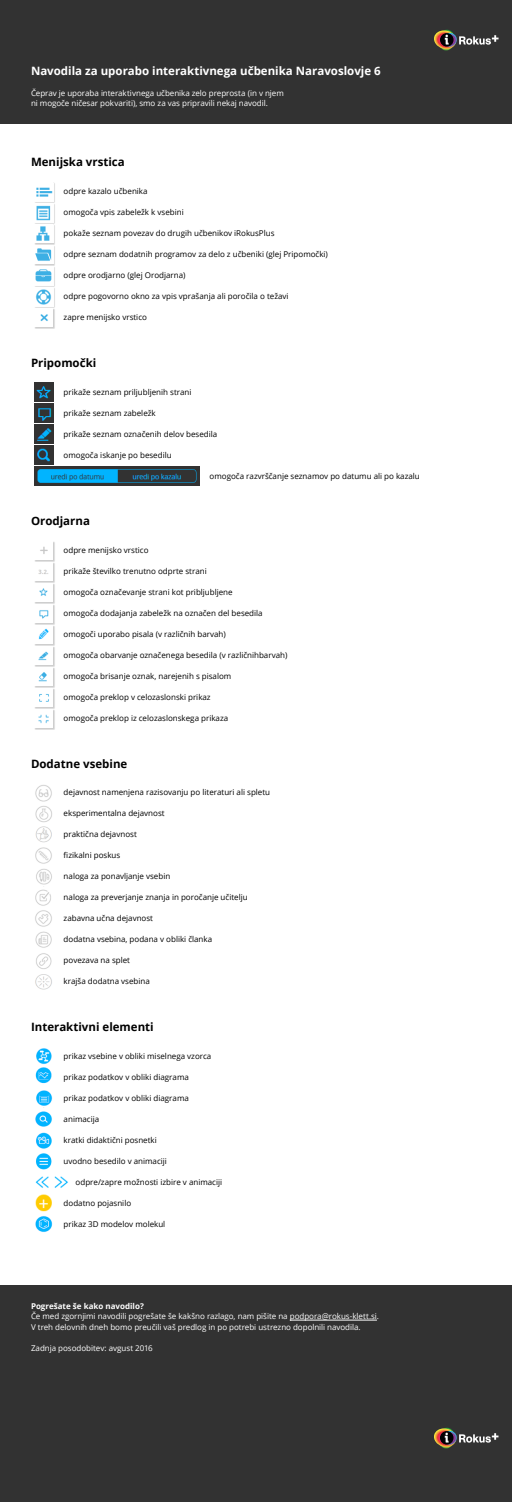
<style>
.page{position:relative;width:512px;height:1502px;background:#fff}
.page>*{position:absolute;margin:0;border:0;box-sizing:border-box;transform-origin:0 0}
.t1{font:700 11.5px "Open Sans";color:#000}
.t2{font:700 11.5px "Open Sans";color:#fff}
.t3{font:8px "Open Sans";color:#000}
.t4{font:8px/10.5px "Open Sans";letter-spacing:-.005em;color:#fff}
.t5{font:700 8px "Open Sans";color:#fff}
</style>
<div class="page">
<div style="left:0;top:0;width:512px;height:124px;background:#323232"></div>
<div style="left:0;top:1286px;width:512px;height:216px;background:#323232"></div>
<hr style="left:290px;top:1320px;width:87px;height:1px;background:#fff">
<svg style="left:434px;top:30px;width:65px;height:20px"></svg>
<svg style="left:434px;top:1428px;width:64px;height:20px"></svg>
<img style="left:36px;top:187px;width:17px;height:10px">
<img style="left:36px;top:205px;width:15px;height:16px">
<div style="left:34px;top:224px;width:21px;height:21px;background:#000;opacity:.2"></div>
<div style="left:34px;top:224px;width:19px;height:19px;background:#fff"></div>
<img style="left:36px;top:226px;width:14px;height:15px">
<div style="left:34px;top:245px;width:21px;height:21px;background:#000;opacity:.2"></div>
<div style="left:34px;top:245px;width:19px;height:19px;background:#fff"></div>
<img style="left:35px;top:248px;width:17px;height:13px">
<img style="left:35px;top:269px;width:17px;height:13px">
<img style="left:35px;top:289px;width:17px;height:16px">
<div style="left:34px;top:308px;width:21px;height:21px;background:#cecece"></div>
<div style="left:34px;top:308px;width:19px;height:19px;background:#fff"></div>
<img style="left:40px;top:314px;width:8px;height:8px">
<img style="left:34px;top:383px;width:19px;height:19px">
<img style="left:34px;top:404px;width:19px;height:19px">
<img style="left:34px;top:425px;width:19px;height:19px">
<img style="left:34px;top:446px;width:19px;height:19px">
<img style="left:34px;top:467px;width:165px;height:19px">
<div style="left:34px;top:541px;width:21px;height:21px;background:#cecece"></div>
<div style="left:34px;top:541px;width:19px;height:19px;background:#fff"></div>
<img style="left:40px;top:546px;width:8px;height:8px">
<div style="left:34px;top:562px;width:21px;height:21px;background:#cecece"></div>
<div style="left:34px;top:562px;width:19px;height:19px;background:#fff"></div>
<img style="left:38px;top:569px;width:11px;height:5px">
<div style="left:34px;top:583px;width:21px;height:21px;background:#cecece"></div>
<div style="left:34px;top:583px;width:19px;height:19px;background:#fff"></div>
<img style="left:39px;top:588px;width:9px;height:8px">
<div style="left:34px;top:604px;width:21px;height:21px;background:#cecece"></div>
<div style="left:34px;top:604px;width:19px;height:19px;background:#fff"></div>
<svg style="left:39px;top:610px;width:10px;height:9px"></svg>
<div style="left:34px;top:625px;width:21px;height:21px;background:#cecece"></div>
<div style="left:34px;top:625px;width:19px;height:19px;background:#fff"></div>
<svg style="left:38px;top:629px;width:11px;height:11px"></svg>
<div style="left:34px;top:646px;width:21px;height:21px;background:#cecece"></div>
<div style="left:34px;top:646px;width:19px;height:19px;background:#fff"></div>
<svg style="left:38px;top:651px;width:11px;height:10px"></svg>
<div style="left:34px;top:667px;width:21px;height:21px;background:#cecece"></div>
<div style="left:34px;top:667px;width:19px;height:19px;background:#fff"></div>
<img style="left:38px;top:672px;width:9px;height:10px">
<div style="left:34px;top:688px;width:21px;height:21px;background:#cecece"></div>
<div style="left:34px;top:688px;width:19px;height:19px;background:#fff"></div>
<img style="left:39px;top:694px;width:10px;height:8px">
<div style="left:34px;top:709px;width:21px;height:21px;background:#cecece"></div>
<div style="left:34px;top:709px;width:19px;height:19px;background:#fff"></div>
<img style="left:38px;top:714px;width:11px;height:9px">
<img style="left:35px;top:785px;width:17px;height:17px">
<img style="left:35px;top:806px;width:17px;height:17px">
<img style="left:35px;top:826px;width:17px;height:17px">
<img style="left:36px;top:847px;width:16px;height:17px">
<img style="left:36px;top:869px;width:16px;height:16px">
<img style="left:36px;top:889px;width:15px;height:17px">
<img style="left:35px;top:910px;width:17px;height:17px">
<img style="left:35px;top:931px;width:17px;height:17px">
<img style="left:36px;top:953px;width:16px;height:16px">
<img style="left:35px;top:974px;width:17px;height:16px">
<img style="left:36px;top:1048px;width:16px;height:16px">
<img style="left:35px;top:1068px;width:17px;height:16px">
<img style="left:36px;top:1090px;width:16px;height:18px">
<img style="left:35px;top:1111px;width:17px;height:16px">
<img style="left:36px;top:1132px;width:16px;height:17px">
<img style="left:36px;top:1153px;width:16px;height:17px">
<img style="left:35px;top:1176px;width:14px;height:12px">
<img style="left:54px;top:1176px;width:14px;height:12px">
<img style="left:35px;top:1195px;width:17px;height:17px">
<img style="left:35px;top:1216px;width:18px;height:16px">
<h1 class="t2" style="left:31px;top:62px;width:351px">Navodila za uporabo interaktivnega učbenika Naravoslovje 6</h1>
<p class="t4" style="left:31px;top:87px;width:254px">Čeprav je uporaba interaktivnega učbenika zelo preprosta (in v njem ni mogoče ničesar pokvariti), smo za vas pripravili nekaj navodil.</p>
<h1 class="t1" style="left:31px;top:154px;width:95px">Menijska vrstica</h1>
<p class="t3" style="left:64px;top:185px;width:85px">odpre kazalo učbenika</p>
<p class="t3" style="left:64px;top:206px;width:122px">omogoča vpis zabeležk k vsebini</p>
<p class="t3" style="left:64px;top:227px;width:212px">pokaže seznam povezav do drugih učbenikov iRokusPlus</p>
<p class="t3" style="left:64px;top:248px;width:266px">odpre seznam dodatnih programov za delo z učbeniki (glej Pripomočki)</p>
<p class="t3" style="left:64px;top:269px;width:123px">odpre orodjarno (glej Orodjarna)</p>
<p class="t3" style="left:64px;top:290px;width:226px">odpre pogovorno okno za vpis vprašanja ali poročila o težavi</p>
<p class="t3" style="left:64px;top:311px;width:85px">zapre menijsko vrstico</p>
<h1 class="t1" style="left:31px;top:354px;width:67px">Pripomočki</h1>
<p class="t3" style="left:64px;top:387px;width:129px">prikaže seznam priljubljenih strani</p>
<p class="t3" style="left:64px;top:408px;width:94px">prikaže seznam zabeležk</p>
<p class="t3" style="left:64px;top:429px;width:155px">prikaže seznam označenih delov besedila</p>
<p class="t3" style="left:64px;top:450px;width:110px">omogoča iskanje po besedilu</p>
<p class="t3" style="left:210px;top:471px;width:212px">omogoča razvrščanje seznamov po datumu ali po kazalu</p>
<h1 class="t1" style="left:31px;top:513px;width:60px">Orodjarna</h1>
<p class="t3" style="left:64px;top:545px;width:86px">odpre menijsko vrstico</p>
<p class="t3" style="left:64px;top:566px;width:145px">prikaže številko trenutno odprte strani</p>
<p class="t3" style="left:64px;top:587px;width:171px">omogoča označevanje strani kot pribljubljene</p>
<p class="t3" style="left:64px;top:608px;width:201px">omogoča dodajanja zabeležk na označen del besedila</p>
<p class="t3" style="left:64px;top:629px;width:164px">omogoči uporabo pisala (v različnih barvah)</p>
<p class="t3" style="left:64px;top:650px;width:225px">omogoča obarvanje označenega besedila (v različnihbarvah)</p>
<p class="t3" style="left:64px;top:671px;width:169px">omogoča brisanje oznak, narejenih s pisalom</p>
<p class="t3" style="left:64px;top:692px;width:149px">omogoča preklop v celozaslonski prikaz</p>
<p class="t3" style="left:64px;top:713px;width:166px">omogoča preklop iz celozaslonskega prikaza</p>
<h1 class="t1" style="left:31px;top:755px;width:98px">Dodatne vsebine</h1>
<p class="t3" style="left:64px;top:787px;width:208px">dejavnost namenjena razisovanju po literaturi ali spletu</p>
<p class="t3" style="left:64px;top:808px;width:103px">eksperimentalna dejavnost</p>
<p class="t3" style="left:64px;top:829px;width:75px">praktična dejavnost</p>
<p class="t3" style="left:64px;top:850px;width:58px">fizikalni poskus</p>
<p class="t3" style="left:64px;top:871px;width:108px">naloga za ponavljanje vsebin</p>
<p class="t3" style="left:64px;top:892px;width:185px">naloga za preverjanje znanja in poročanje učitelju</p>
<p class="t3" style="left:64px;top:913px;width:91px">zabavna učna dejavnost</p>
<p class="t3" style="left:64px;top:934px;width:150px">dodatna vsebina, podana v obliki članka</p>
<p class="t3" style="left:64px;top:955px;width:68px">povezava na splet</p>
<p class="t3" style="left:64px;top:976px;width:88px">krajša dodatna vsebina</p>
<h1 class="t1" style="left:31px;top:1018px;width:124px">Interaktivni elementi</h1>
<p class="t3" style="left:64px;top:1050px;width:149px">prikaz vsebine v obliki miselnega vzorca</p>
<p class="t3" style="left:64px;top:1071px;width:127px">prikaz podatkov v obliki diagrama</p>
<p class="t3" style="left:64px;top:1092px;width:127px">prikaz podatkov v obliki diagrama</p>
<p class="t3" style="left:64px;top:1113px;width:37px">animacija</p>
<p class="t3" style="left:64px;top:1134px;width:95px">kratki didaktični posnetki</p>
<p class="t3" style="left:64px;top:1155px;width:105px">uvodno besedilo v animaciji</p>
<p class="t3" style="left:76px;top:1176px;width:148px">odpre/zapre možnosti izbire v animaciji</p>
<p class="t3" style="left:64px;top:1197px;width:69px">dodatno pojasnilo</p>
<p class="t3" style="left:64px;top:1218px;width:103px">prikaz 3D modelov molekul</p>
<p class="t5" style="left:31px;top:1300px;width:114px">Pogrešate še kako navodilo?</p>
<p class="t4" style="left:31px;top:1311px;width:350px">Če med zgornjimi navodili pogrešate še kakšno razlago, nam pišite na podpora@rokus-klett.si.<br>V treh delovnih dneh bomo preučili vaš predlog in po potrebi ustrezno dopolnili navodila.</p>
<p class="t4" style="left:31px;top:1343px;width:123px">Zadnja posodobitev: avgust 2016</p>
</div>
